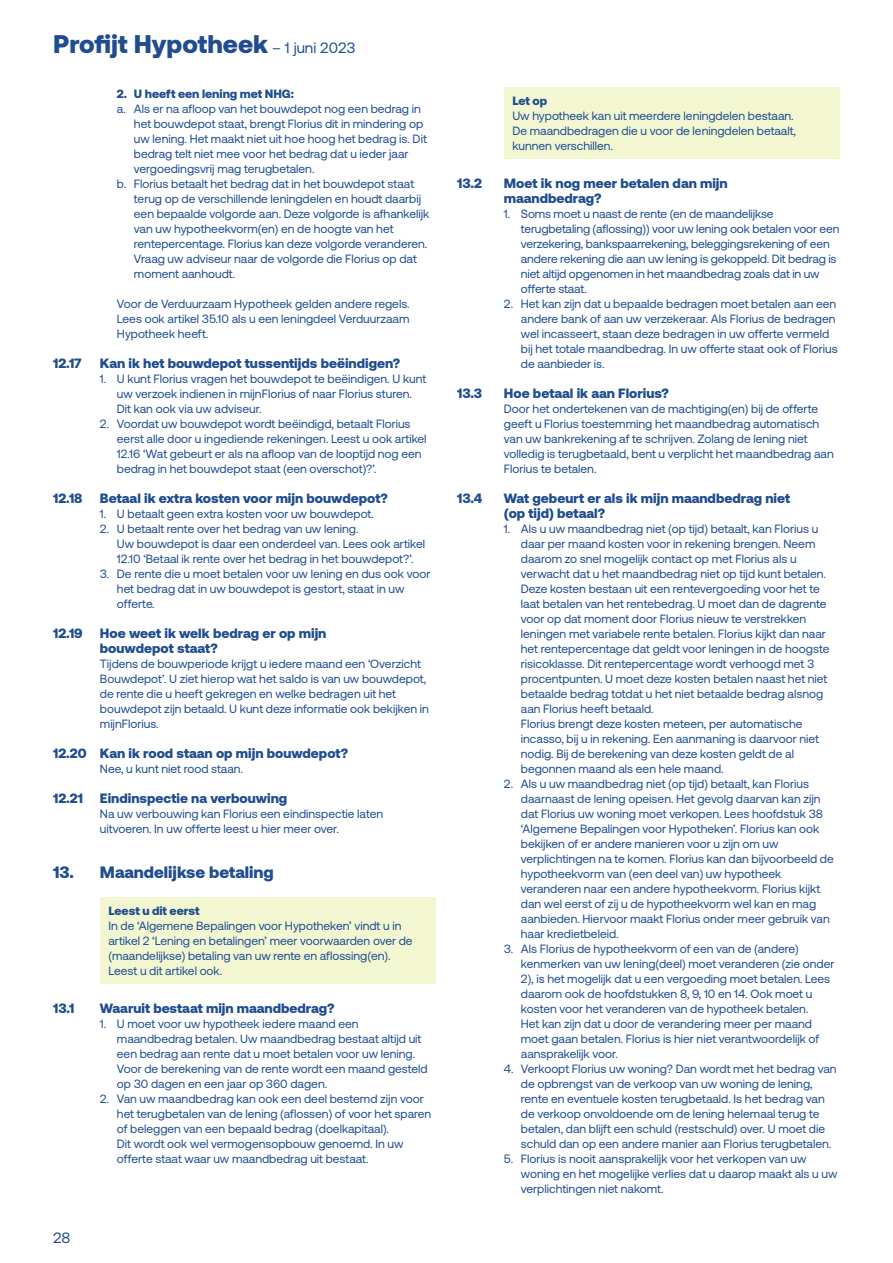
<style>
.page{position:relative;width:893px;height:1263px;background:#fff}
.page>*{position:absolute;margin:0;border:0;box-sizing:border-box;transform-origin:0 0}
.t1{font:900 25.5px "Aeonik";color:#1f4d8f}
.t2{font:900 16.5px "Aeonik";color:#1f4d8f}
.t3{font:15px "Aeonik";color:#1f4d8f}
.t4{font:900 13.5px/15px "Aeonik";color:#1f4d8f}
.t5{font:12px/15px "Aeonik";color:#1f4d8f}
.t6{font:900 12px "Aeonik";color:#1f4d8f}
.s1{font-weight:400;font-size:15px}
</style>
<div class="page">
<div style="left:100px;top:897px;width:336px;height:86px;background:#f2f7d2"></div>
<div style="left:504px;top:87px;width:336px;height:71px;background:#f2f7d2"></div>
<h1 class="t1" style="left:53px;top:29px;width:304px">Profijt Hypotheek <span class="s1">– 1 juni 2023</span></h1>
<p class="t6" style="left:117px;top:87px;width:179px">2. U heeft een lening met NHG:</p>
<p class="t5" style="left:117px;top:102px;width:305px">a. Als er na afloop van het bouwdepot nog een bedrag in</p>
<p class="t5" style="left:134px;top:117px;width:291px">het bouwdepot staat, brengt Florius dit in mindering op</p>
<p class="t5" style="left:134px;top:132px;width:294px">uw lening. Het maakt niet uit hoe hoog het bedrag is. Dit</p>
<p class="t5" style="left:134px;top:147px;width:276px">bedrag telt niet mee voor het bedrag dat u ieder jaar</p>
<p class="t5" style="left:134px;top:162px;width:182px">vergoedingsvrij mag terugbetalen.</p>
<p class="t5" style="left:117px;top:177px;width:299px">b. Florius betaalt het bedrag dat in het bouwdepot staat</p>
<p class="t5" style="left:134px;top:192px;width:289px">terug op de verschillende leningdelen en houdt daarbij</p>
<p class="t5" style="left:134px;top:207px;width:297px">een bepaalde volgorde aan. Deze volgorde is afhankelijk</p>
<p class="t5" style="left:134px;top:222px;width:261px">van uw hypotheekvorm(en) en de hoogte van het</p>
<p class="t5" style="left:134px;top:237px;width:295px">rentepercentage. Florius kan deze volgorde veranderen.</p>
<p class="t5" style="left:134px;top:252px;width:284px">Vraag uw adviseur naar de volgorde die Florius op dat</p>
<p class="t5" style="left:134px;top:267px;width:103px">moment aanhoudt.</p>
<p class="t5" style="left:117px;top:297px;width:294px;text-align:justify">Voor de Verduurzaam Hypotheek gelden andere regels.<br>Lees ook artikel 35.10 als u een leningdeel Verduurzaam Hypotheek heeft.</p>
<p class="t4" style="left:53px;top:356px;width:30px">12.17</p>
<p class="t4" style="left:100px;top:356px;width:302px">Kan ik het bouwdepot tussentijds beëindigen?</p>
<p class="t5" style="left:117px;top:372px;width:311px;text-indent:-17px">1. U kunt Florius vragen het bouwdepot te beëindigen. U kunt uw verzoek indienen in mijnFlorius of naar Florius sturen.<br>Dit kan ook via uw adviseur.</p>
<p class="t5" style="left:117px;top:417px;width:311px;text-indent:-17px">2. Voordat uw bouwdepot wordt beëindigd, betaalt Florius eerst alle door u ingediende rekeningen. Leest u ook artikel 12.16 ‘Wat gebeurt er als na afloop van de looptijd nog een bedrag in het bouwdepot staat (een overschot)?’.</p>
<p class="t4" style="left:53px;top:491px;width:31px">12.18</p>
<p class="t4" style="left:100px;top:491px;width:290px">Betaal ik extra kosten voor mijn bouwdepot?</p>
<p class="t5" style="left:100px;top:507px;width:276px">1. U betaalt geen extra kosten voor uw bouwdepot.</p>
<p class="t5" style="left:117px;top:522px;width:310px;text-indent:-17px">2. U betaalt rente over het bedrag van uw lening.<br>Uw bouwdepot is daar een onderdeel van. Lees ook artikel<br>12.10 ‘Betaal ik rente over het bedrag in het bouwdepot?’.</p>
<p class="t5" style="left:117px;top:567px;width:315px;text-indent:-17px">3. De rente die u moet betalen voor uw lening en dus ook voor het bedrag dat in uw bouwdepot is gestort, staat in uw offerte.</p>
<p class="t4" style="left:53px;top:626px;width:31px">12.19</p>
<p class="t4" style="left:100px;top:626px;width:228px">Hoe weet ik welk bedrag er op mijn bouwdepot staat?</p>
<p class="t5" style="left:100px;top:657px;width:330px">Tijdens de bouwperiode krijgt u iedere maand een ‘Overzicht Bouwdepot’. U ziet hierop wat het saldo is van uw bouwdepot, de rente die u heeft gekregen en welke bedragen uit het bouwdepot zijn betaald. U kunt deze informatie ook bekijken in mijnFlorius.</p>
<p class="t4" style="left:53px;top:746px;width:297px">12.20 Kan ik rood staan op mijn bouwdepot?</p>
<p class="t5" style="left:100px;top:762px;width:145px">Nee, u kunt niet rood staan.</p>
<p class="t4" style="left:53px;top:791px;width:236px">12.21 Eindinspectie na verbouwing</p>
<p class="t5" style="left:100px;top:807px;width:285px">Na uw verbouwing kan Florius een eindinspectie laten uitvoeren. In uw offerte leest u hier meer over.</p>
<h2 class="t2" style="left:53px;top:863px;width:222px">13. Maandelijkse betaling</h2>
<p class="t6" style="left:108px;top:903px;width:93px">Leest u dit eerst</p>
<p class="t5" style="left:108px;top:918px;width:306px">In de ‘Algemene Bepalingen voor Hypotheken’ vindt u in artikel 2 ‘Lening en betalingen’ meer voorwaarden over de (maandelijkse) betaling van uw rente en aflossing(en).<br>Leest u dit artikel ook.</p>
<p class="t4" style="left:53px;top:1001px;width:23px">13.1</p>
<p class="t4" style="left:100px;top:1001px;width:236px">Waaruit bestaat mijn maandbedrag?</p>
<p class="t5" style="left:117px;top:1017px;width:312px;text-indent:-17px">1. U moet voor uw hypotheek iedere maand een maandbedrag betalen. Uw maandbedrag bestaat altijd uit een bedrag aan rente dat u moet betalen voor uw lening.<br>Voor de berekening van de rente wordt een maand gesteld op 30 dagen en een jaar op 360 dagen.</p>
<p class="t5" style="left:117px;top:1092px;width:316px;text-indent:-17px">2. Van uw maandbedrag kan ook een deel bestemd zijn voor het terugbetalen van de lening (aflossen) of voor het sparen of beleggen van een bepaald bedrag (doelkapitaal).<br>Dit wordt ook wel vermogensopbouw genoemd. In uw offerte staat waar uw maandbedrag uit bestaat.</p>
<p class="t3" style="left:53px;top:1229px;width:19px">28</p>
<p class="t6" style="left:512px;top:93px;width:36px">Let op</p>
<p class="t5" style="left:512px;top:108px;width:285px">Uw hypotheek kan uit meerdere leningdelen bestaan.<br>De maandbedragen die u voor de leningdelen betaalt, kunnen verschillen.</p>
<p class="t4" style="left:457px;top:176px;width:26px">13.2</p>
<p class="t4" style="left:504px;top:176px;width:225px">Moet ik nog meer betalen dan mijn maandbedrag?</p>
<p class="t5" style="left:521px;top:207px;width:320px;text-indent:-17px">1. Soms moet u naast de rente (en de maandelijkse terugbetaling (aflossing)) voor uw lening ook betalen voor een verzekering, bankspaarrekening, beleggingsrekening of een andere rekening die aan uw lening is gekoppeld. Dit bedrag is niet altijd opgenomen in het maandbedrag zoals dat in uw offerte staat.</p>
<p class="t5" style="left:521px;top:297px;width:318px;text-indent:-17px">2. Het kan zijn dat u bepaalde bedragen moet betalen aan een andere bank of aan uw verzekeraar. Als Florius de bedragen wel incasseert, staan deze bedragen in uw offerte vermeld bij het totale maandbedrag. In uw offerte staat ook of Florius de aanbieder is.</p>
<p class="t4" style="left:457px;top:386px;width:26px">13.3</p>
<p class="t4" style="left:504px;top:386px;width:167px">Hoe betaal ik aan Florius?</p>
<p class="t5" style="left:504px;top:402px;width:331px">Door het ondertekenen van de machtiging(en) bij de offerte geeft u Florius toestemming het maandbedrag automatisch van uw bankrekening af te schrijven. Zolang de lening niet volledig is terugbetaald, bent u verplicht het maandbedrag aan Florius te betalen.</p>
<p class="t4" style="left:457px;top:491px;width:27px">13.4</p>
<p class="t4" style="left:504px;top:491px;width:288px">Wat gebeurt er als ik mijn maandbedrag niet (op tijd) betaal?</p>
<p class="t5" style="left:521px;top:522px;width:310px;text-indent:-17px">1. Als u uw maandbedrag niet (op tijd) betaalt, kan Florius u daar per maand kosten voor in rekening brengen. Neem daarom zo snel mogelijk contact op met Florius als u verwacht dat u het maandbedrag niet op tijd kunt betalen.<br>Deze kosten bestaan uit een rentevergoeding voor het te laat betalen van het rentebedrag. U moet dan de dagrente voor op dat moment door Florius nieuw te verstrekken leningen met variabele rente betalen. Florius kijkt dan naar het rentepercentage dat geldt voor leningen in de hoogste risicoklasse. Dit rentepercentage wordt verhoogd met 3 procentpunten. U moet deze kosten betalen naast het niet betaalde bedrag totdat u het niet betaalde bedrag alsnog aan Florius heeft betaald.<br>Florius brengt deze kosten meteen, per automatische incasso, bij u in rekening. Een aanmaning is daarvoor niet nodig. Bij de berekening van deze kosten geldt de al begonnen maand als een hele maand.</p>
<p class="t5" style="left:521px;top:777px;width:314px;text-indent:-17px">2. Als u uw maandbedrag niet (op tijd) betaalt, kan Florius daarnaast de lening opeisen. Het gevolg daarvan kan zijn dat Florius uw woning moet verkopen. Lees hoofdstuk 38 ‘Algemene Bepalingen voor Hypotheken’. Florius kan ook bekijken of er andere manieren voor u zijn om uw verplichtingen na te komen. Florius kan dan bijvoorbeeld de hypotheekvorm van (een deel van) uw hypotheek veranderen naar een andere hypotheekvorm. Florius kijkt dan wel eerst of zij u de hypotheekvorm wel kan en mag aanbieden. Hiervoor maakt Florius onder meer gebruik van haar kredietbeleid.</p>
<p class="t5" style="left:521px;top:942px;width:315px;text-indent:-17px">3. Als Florius de hypotheekvorm of een van de (andere) kenmerken van uw lening(deel) moet veranderen (zie onder 2), is het mogelijk dat u een vergoeding moet betalen. Lees daarom ook de hoofdstukken 8, 9, 10 en 14. Ook moet u kosten voor het veranderen van de hypotheek betalen.<br>Het kan zijn dat u door de verandering meer per maand moet gaan betalen. Florius is hier niet verantwoordelijk of aansprakelijk voor.</p>
<p class="t5" style="left:521px;top:1062px;width:317px;text-indent:-17px">4. Verkoopt Florius uw woning? Dan wordt met het bedrag van de opbrengst van de verkoop van uw woning de lening, rente en eventuele kosten terugbetaald. Is het bedrag van de verkoop onvoldoende om de lening helemaal terug te betalen, dan blijft een schuld (restschuld) over. U moet die schuld dan op een andere manier aan Florius terugbetalen.</p>
<p class="t5" style="left:521px;top:1152px;width:318px;text-indent:-17px">5. Florius is nooit aansprakelijk voor het verkopen van uw woning en het mogelijke verlies dat u daarop maakt als u uw verplichtingen niet nakomt.</p>
</div>
